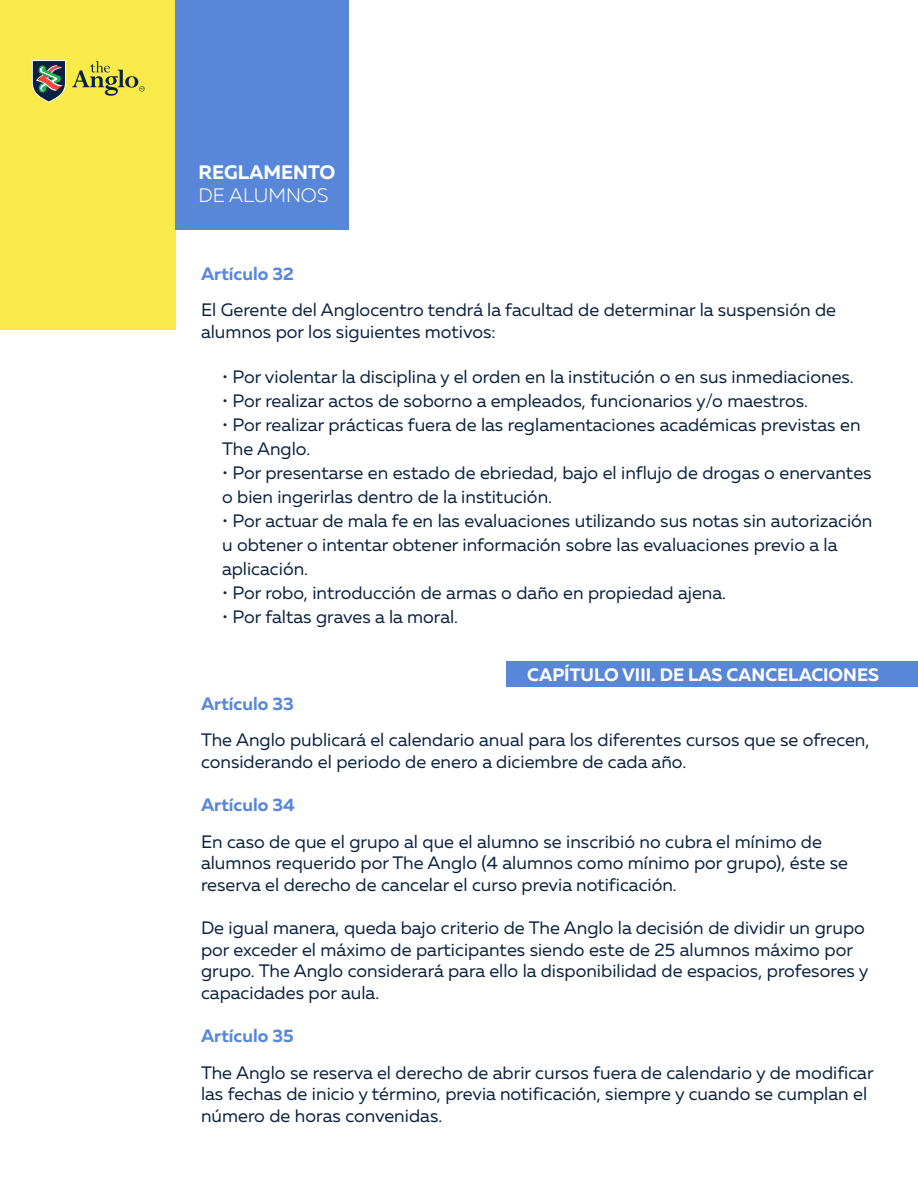
<style>
.page{position:relative;width:918px;height:1188px;background:#fff}
.page>*{position:absolute;margin:0;border:0;box-sizing:border-box;transform-origin:0 0}
.t1{font:700 19.5px "Muller";color:#fff}
.t2{font:300 19.5px "Muller";color:#fff}
.t3{font:18px/21.6px "Muller";color:#0a2240}
.t4{font:700 18px "Muller";color:#5887da}
.t5{font:700 18px "Muller";color:#fff}
</style>
<div class="page">
<div style="left:0;top:0;width:176px;height:330px;background:#f7ea49"></div>
<div style="left:176px;top:0;width:173px;height:229px;background:#5887da"></div>
<svg style="left:32px;top:60px;width:34px;height:43px"></svg>
<svg style="left:72px;top:61px;width:73px;height:35px"></svg>
<div style="left:506px;top:661px;width:412px;height:26px;background:#5887da"></div>
<p class="t1" style="left:198px;top:161px;width:138px">REGLAMENTO</p>
<p class="t2" style="left:198px;top:184px;width:131px">DE ALUMNOS</p>
<p class="t4" style="left:201px;top:263px;width:94px">Artículo 32</p>
<p class="t3" style="left:201px;top:300px;width:637px">El Gerente del Anglocentro tendrá la facultad de determinar la suspensión de alumnos por los siguientes motivos:</p>
<p class="t3" style="left:222px;top:366px;width:633px">• Por violentar la disciplina y el orden en la institución o en sus inmediaciones.</p>
<p class="t3" style="left:222px;top:390px;width:588px">• Por realizar actos de soborno a empleados, funcionarios y/o maestros.</p>
<p class="t3" style="left:222px;top:413px;width:640px;line-height:24px">• Por realizar prácticas fuera de las reglamentaciones académicas previstas en<br>The Anglo.</p>
<p class="t3" style="left:222px;top:461px;width:651px;line-height:24px">• Por presentarse en estado de ebriedad, bajo el influjo de drogas o enervantes o bien ingerirlas dentro de la institución.</p>
<p class="t3" style="left:222px;top:509px;width:652px;line-height:24px">• Por actuar de mala fe en las evaluaciones utilizando sus notas sin autorización u obtener o intentar obtener información sobre las evaluaciones previo a la aplicación.</p>
<p class="t3" style="left:222px;top:582px;width:506px">• Por robo, introducción de armas o daño en propiedad ajena.</p>
<p class="t3" style="left:222px;top:606px;width:238px">• Por faltas graves a la moral.</p>
<p class="t5" style="left:527px;top:665px;width:353px">CAPÍTULO VIII. DE LAS CANCELACIONES</p>
<p class="t4" style="left:201px;top:693px;width:94px">Artículo 33</p>
<p class="t3" style="left:201px;top:731px;width:670px">The Anglo publicará el calendario anual para los diferentes cursos que se ofrecen, considerando el periodo de enero a diciembre de cada año.</p>
<p class="t4" style="left:201px;top:795px;width:95px">Artículo 34</p>
<p class="t3" style="left:201px;top:832px;width:649px">En caso de que el grupo al que el alumno se inscribió no cubra el mínimo de alumnos requerido por The Anglo (4 alumnos como mínimo por grupo), éste se reserva el derecho de cancelar el curso previa notificación.</p>
<p class="t3" style="left:201px;top:918px;width:669px">De igual manera, queda bajo criterio de The Anglo la decisión de dividir un grupo por exceder el máximo de participantes siendo este de 25 alumnos máximo por grupo. The Anglo considerará para ello la disponibilidad de espacios, profesores y capacidades por aula.</p>
<p class="t4" style="left:201px;top:1026px;width:94px">Artículo 35</p>
<p class="t3" style="left:201px;top:1063px;width:674px">The Anglo se reserva el derecho de abrir cursos fuera de calendario y de modificar las fechas de inicio y término, previa notificación, siempre y cuando se cumplan el número de horas convenidas.</p>
</div>
